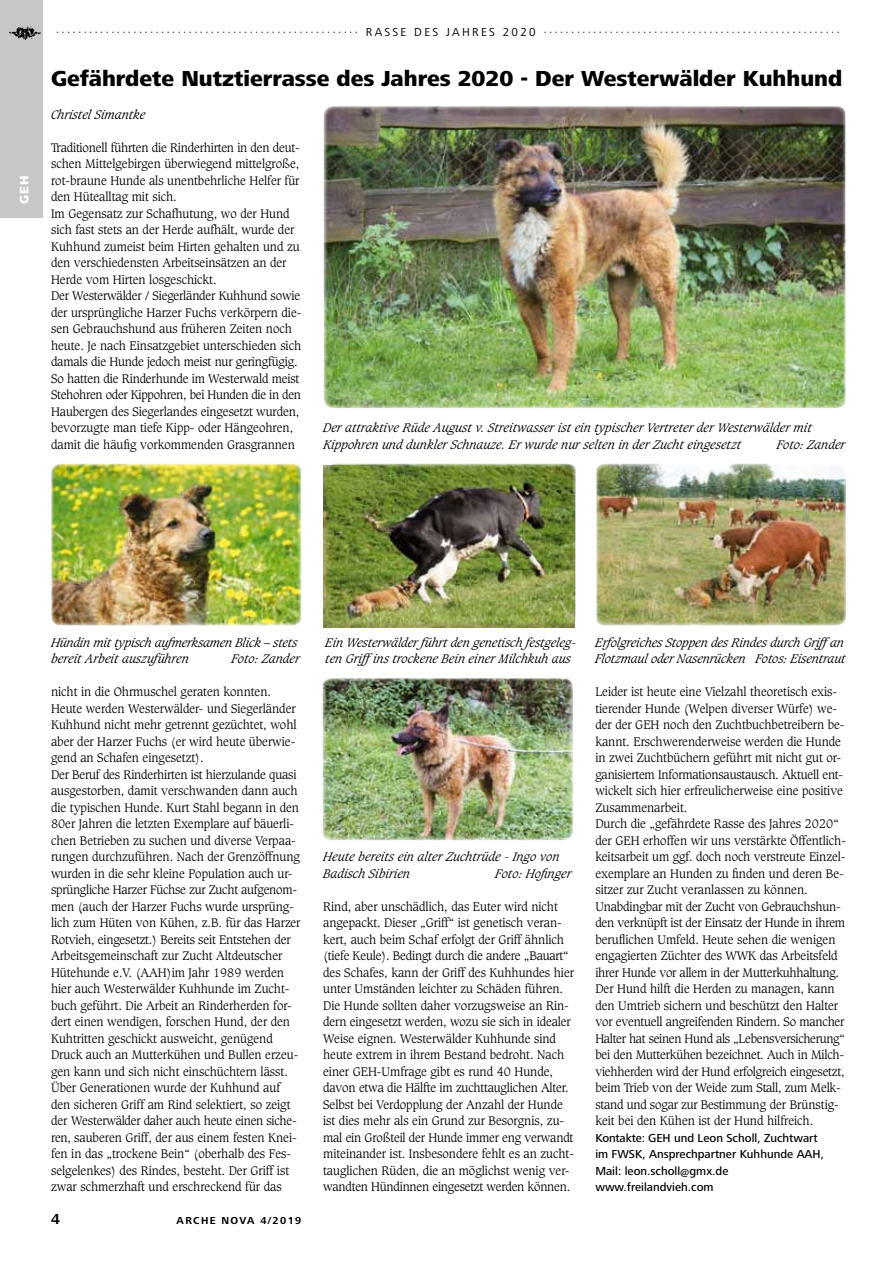
<style>
.page{position:relative;width:893px;height:1263px;background:#fff}
.page>*{position:absolute;margin:0;border:0;box-sizing:border-box;transform-origin:0 0}
.t1{font:800 22.5px "Frutiger Next LT";color:#000}
.t2{font:700 15px "Frutiger Next LT";color:#000}
.t3{font:800 12.75px "Frutiger Next LT";color:#fff}
.t4{font:300 12px/16.5px "Caxton";color:#000}
.t5{font:italic 300 12px/16.5px "Caxton";color:#000}
.t6{font:12px "Frutiger Next LT";letter-spacing:.19em;color:#000}
.t7{font:500 12px/16.5px "Frutiger Next LT";color:#000}
.t8{font:italic 300 12px/16.5px "Caxton";letter-spacing:-.02em;color:#000}
.t9{font:700 10.5px "Frutiger Next LT";letter-spacing:.13em;color:#000}
</style>
<div class="page">
<div style="left:0;top:0;width:43px;height:218px;background:#c6c7c8"></div>
<img style="left:10px;top:26px;width:30px;height:14px">
<img style="left:324px;top:106px;width:521px;height:302px">
<img style="left:51px;top:463px;width:251px;height:162px">
<img style="left:323px;top:678px;width:250px;height:162px">
<img style="left:324px;top:466px;width:250px;height:162px">
<img style="left:596px;top:463px;width:250px;height:162px">
<img style="left:326px;top:463px;width:250px;height:162px">
<p class="t3" style="left:17px;top:204px;width:30px;rotate:-90deg">GEH</p>
<p class="t6" style="left:56px;top:25px;width:785px">······················································· RASSE DES JAHRES 2020 ······················································</p>
<h1 class="t1" style="left:51px;top:65px;width:793px">Gefährdete Nutztierrasse des Jahres 2020 - Der Westerwälder Kuhhund</h1>
<p class="t5" style="left:51px;top:106px;width:96px">Christel Simantke</p>
<p class="t4" style="left:51px;top:139px;width:252px">Traditionell führten die Rinderhirten in den deut&shy;schen Mittelgebirgen überwiegend mittelgroße, rot-braune Hunde als unentbehrliche Helfer für den Hütealltag mit sich.<br>Im Gegensatz zur Schafhutung, wo der Hund sich fast stets an der Herde aufhält, wurde der Kuhhund zumeist beim Hirten gehalten und zu den verschiedensten Arbeitseinsätzen an der Herde vom Hirten losgeschickt.<br>Der Westerwälder / Siegerländer Kuhhund sowie der ursprüngliche Harzer Fuchs verkörpern die&shy;sen Gebrauchshund aus früheren Zeiten noch heute. Je nach Einsatzgebiet unterschieden sich damals die Hunde jedoch meist nur geringfügig.<br>So hatten die Rinderhunde im Westerwald meist Stehohren oder Kippohren, bei Hunden die in den Haubergen des Siegerlandes eingesetzt wurden, bevorzugte man tiefe Kipp- oder Hängeohren, damit die häufig vorkommenden Grasgrannen</p>
<p class="t5" style="left:323px;top:420px;width:490px">Der attraktive Rüde August v. Streitwasser ist ein typischer Vertreter der Westerwälder mit<br>Kippohren und dunkler Schnauze. Er wurde nur selten in der Zucht eingesetzt</p>
<p class="t5" style="left:777px;top:436px;width:70px">Foto: Zander</p>
<p class="t8" style="left:51px;top:634px;width:248px">Hündin mit typisch aufmerksamen Blick – stets bereit Arbeit auszuführen</p>
<p class="t5" style="left:231px;top:651px;width:70px">Foto: Zander</p>
<p class="t4" style="left:51px;top:684px;width:251px">nicht in die Ohrmuschel geraten konnten.<br>Heute werden Westerwälder- und Siegerländer Kuhhund nicht mehr getrennt gezüchtet, wohl aber der Harzer Fuchs (er wird heute überwie&shy;gend an Schafen eingesetzt).<br>Der Beruf des Rinderhirten ist hierzulande quasi ausgestorben, damit verschwanden dann auch die typischen Hunde. Kurt Stahl begann in den 80er Jahren die letzten Exemplare auf bäuerli&shy;chen Betrieben zu suchen und diverse Verpaa&shy;rungen durchzuführen. Nach der Grenzöffnung wurden in die sehr kleine Population auch ur&shy;sprüngliche Harzer Füchse zur Zucht aufgenom&shy;men (auch der Harzer Fuchs wurde ursprüng&shy;lich zum Hüten von Kühen, z.B. für das Harzer Rotvieh, eingesetzt.) Bereits seit Entstehen der Arbeitsgemeinschaft zur Zucht Altdeutscher Hütehunde e.V. (AAH)im Jahr 1989 werden hier auch Westerwälder Kuhhunde im Zucht&shy;buch geführt. Die Arbeit an Rinderherden for&shy;dert einen wendigen, forschen Hund, der den Kuhtritten geschickt ausweicht, genügend Druck auch an Mutterkühen und Bullen erzeu&shy;gen kann und sich nicht einschüchtern lässt.<br>Über Generationen wurde der Kuhhund auf den sicheren Griff am Rind selektiert, so zeigt der Westerwälder daher auch heute einen siche&shy;ren, sauberen Griff, der aus einem festen Knei&shy;fen in das „trockene Bein“ (oberhalb des Fes&shy;selgelenkes) des Rindes, besteht. Der Griff ist zwar schmerzhaft und erschreckend für das</p>
<p class="t2" style="left:51px;top:1211px;width:10px">4</p>
<p class="t9" style="left:177px;top:1215px;width:126px">ARCHE NOVA 4/2019</p>
<p class="t5" style="left:325px;top:634px;width:252px">Ein Westerwälder führt den genetisch festgeleg&shy;ten Griffins trockene Bein einer Milchkuh aus</p>
<p class="t5" style="left:323px;top:849px;width:238px">Heute bereits ein alter Zuchtrüde - Ingo von<br>Badisch Sibirien</p>
<p class="t5" style="left:495px;top:865px;width:78px">Foto: Hofinger</p>
<p class="t4" style="left:323px;top:898px;width:252px">Rind, aber unschädlich, das Euter wird nicht angepackt. Dieser „Griff“ ist genetisch veran&shy;kert, auch beim Schaf erfolgt der Griff ähnlich (tiefe Keule). Bedingt durch die andere „Bauart“ des Schafes, kann der Griff des Kuhhundes hier unter Umständen leichter zu Schäden führen.<br>Die Hunde sollten daher vorzugsweise an Rin&shy;dern eingesetzt werden, wozu sie sich in idealer Weise eignen. Westerwälder Kuhhunde sind heute extrem in ihrem Bestand bedroht. Nach einer GEH-Umfrage gibt es rund 40 Hunde, davon etwa die Hälfte im zuchttauglichen Alter.<br>Selbst bei Verdopplung der Anzahl der Hunde ist dies mehr als ein Grund zur Besorgnis, zu&shy;mal ein Großteil der Hunde immer eng verwandt miteinander ist. Insbesondere fehlt es an zucht&shy;tauglichen Rüden, die an möglichst wenig ver&shy;wandten Hündinnen eingesetzt werden können.</p>
<p class="t5" style="left:595px;top:634px;width:252px">Erfolgreiches Stoppen des Rindes durch Griffan<br>Flotzmaul oder Nasenrücken Fotos: Eisentraut</p>
<p class="t4" style="left:595px;top:684px;width:252px">Leider ist heute eine Vielzahl theoretisch exis&shy;tierender Hunde (Welpen diverser Würfe) we&shy;der der GEH noch den Zuchtbuchbetreibern be&shy;kannt. Erschwerenderweise werden die Hunde in zwei Zuchtbüchern geführt mit nicht gut or&shy;ganisiertem Informationsaustausch. Aktuell ent&shy;wickelt sich hier erfreulicherweise eine positive Zusammenarbeit.<br>Durch die „gefährdete Rasse des Jahres 2020“ der GEH erhoffen wir uns verstärkte Öffentlich&shy;keitsarbeit um ggf. doch noch verstreute Einzel&shy;exemplare an Hunden zu finden und deren Be&shy;sitzer zur Zucht veranlassen zu können.<br>Unabdingbar mit der Zucht von Gebrauchshun&shy;den verknüpft ist der Einsatz der Hunde in ihrem beruflichen Umfeld. Heute sehen die wenigen engagierten Züchter des WWK das Arbeitsfeld ihrer Hunde vor allem in der Mutterkuhhaltung.<br>Der Hund hilft die Herden zu managen, kann den Umtrieb sichern und beschützt den Halter vor eventuell angreifenden Rindern. So mancher Halter hat seinen Hund als „Lebensversicherung“ bei den Mutterkühen bezeichnet. Auch in Milch&shy;viehherden wird der Hund erfolgreich eingesetzt, beim Trieb von der Weide zum Stall, zum Melk&shy;stand und sogar zur Bestimmung der Brünstig&shy;keit bei den Kühen ist der Hund hilfreich.</p>
<p class="t7" style="left:595px;top:1129px;width:230px">Kontakte: GEH und Leon Scholl, Zuchtwart im FWSK, Ansprechpartner Kuhhunde AAH, Mail: leon.scholl@gmx.de www.freilandvieh.com</p>
</div>
